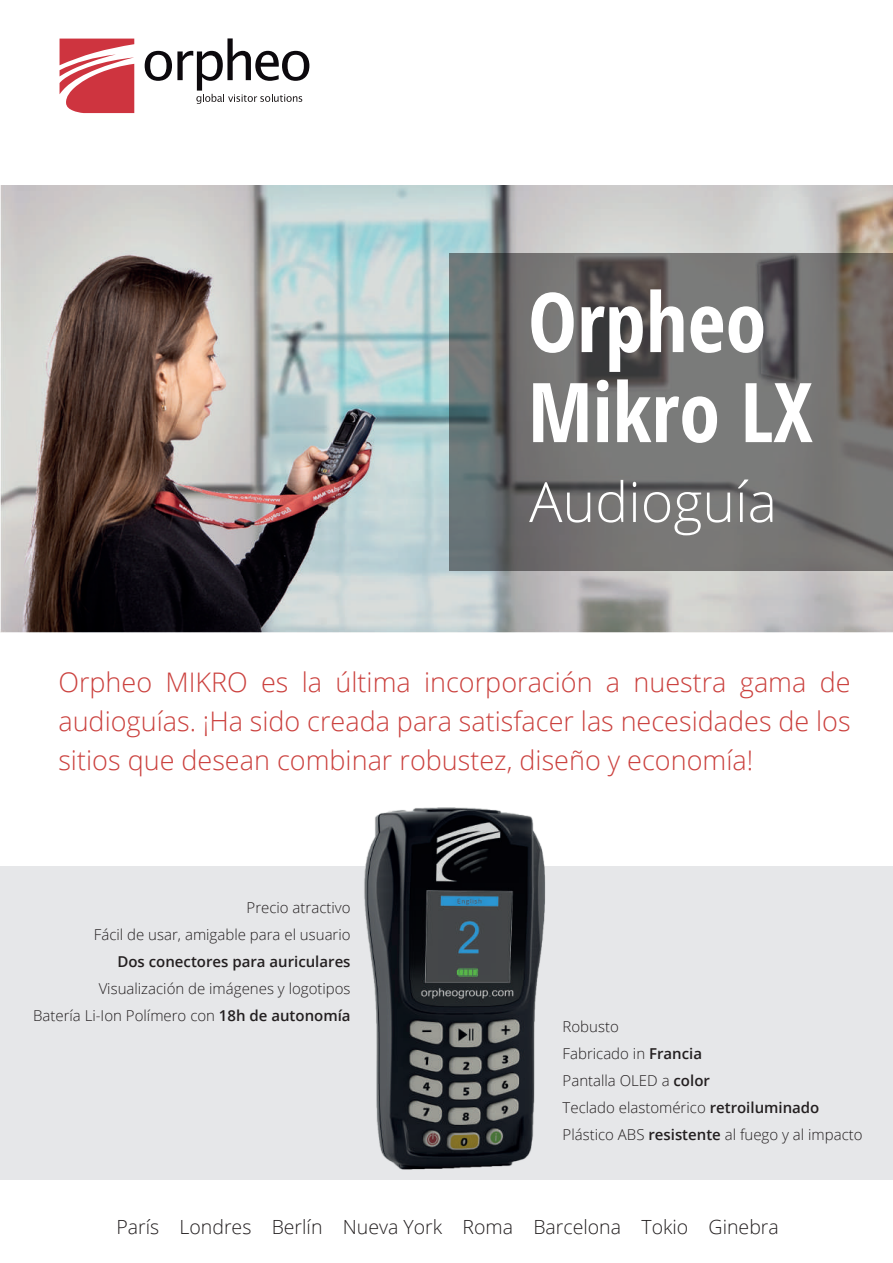
<style>
.page{position:relative;width:893px;height:1263px;background:#fff}
.page>*{position:absolute;margin:0;border:0;box-sizing:border-box;transform-origin:0 0}
.t1{font:700 82.5px/90px "Open Sans Condensed";color:#fff}
.t2{font:300 55.5px "Open Sans";color:#fff}
.t3{font:300 27px/39px "Open Sans";color:#cb413e;text-align:justify}
.t4{font:300 19.5px "Open Sans";color:#231f20}
.t5{font:300 15px/27px "Open Sans";color:#231f20;text-align:right}
.t6{font:600 15px "Open Sans";color:#231f20}
.s1{font-weight:600}
</style>
<div class="page">
<img style="left:0;top:186px;width:621px;height:446px">
<svg style="left:449px;top:253px;width:172px;height:318px;background:#67696a"></svg>
<svg style="left:60px;top:39px;width:74px;height:74px"></svg>
<svg style="left:145px;top:38px;width:164px;height:66px"></svg>
<div style="left:0;top:866px;width:893px;height:313px;background:#e6e7e9"></div>
<img style="left:340px;top:807px;width:227px;height:373px">
<img style="left:621px;top:185px;width:272px;height:448px">
<h1 class="t1" style="left:528px;top:275px;width:286px">Orpheo<br>Mikro LX</h1>
<h2 class="t2" style="left:529px;top:464px;width:249px">Audioguía</h2>
<h3 class="t3" style="left:58px;top:662px;width:794px">Orpheo MIKRO es la última incorporación a nuestra gama de audioguías. ¡Ha sido creada para satisfacer las necesidades de los sitios que desean combinar robustez, diseño y economía!</h3>
<p class="t5" style="left:94px;top:893px;width:258px">Precio atractivo<br>Fácil de usar, amigable para el usuario</p>
<p class="t6" style="left:117px;top:951px;width:235px">Dos conectores para auriculares</p>
<p class="t5" style="left:33px;top:974px;width:319px">Visualización de imágenes y logotipos<br>Batería Li-Ion Polímero con <span class="s1">18h de autonomía</span></p>
<p class="t5" style="left:563px;top:1012px;width:302px;text-align:left">Robusto<br>Fabricado in <span class="s1">Francia<br></span>Pantalla OLED a <span class="s1">color<br></span>Teclado elastomérico <span class="s1">retroiluminado<br></span>Plástico ABS <span class="s1">resistente</span> al fuego y al impacto</p>
<h3 class="t4" style="left:116px;top:1213px;width:664px">París Londres Berlín Nueva York Roma Barcelona Tokio Ginebra</h3>
</div>
